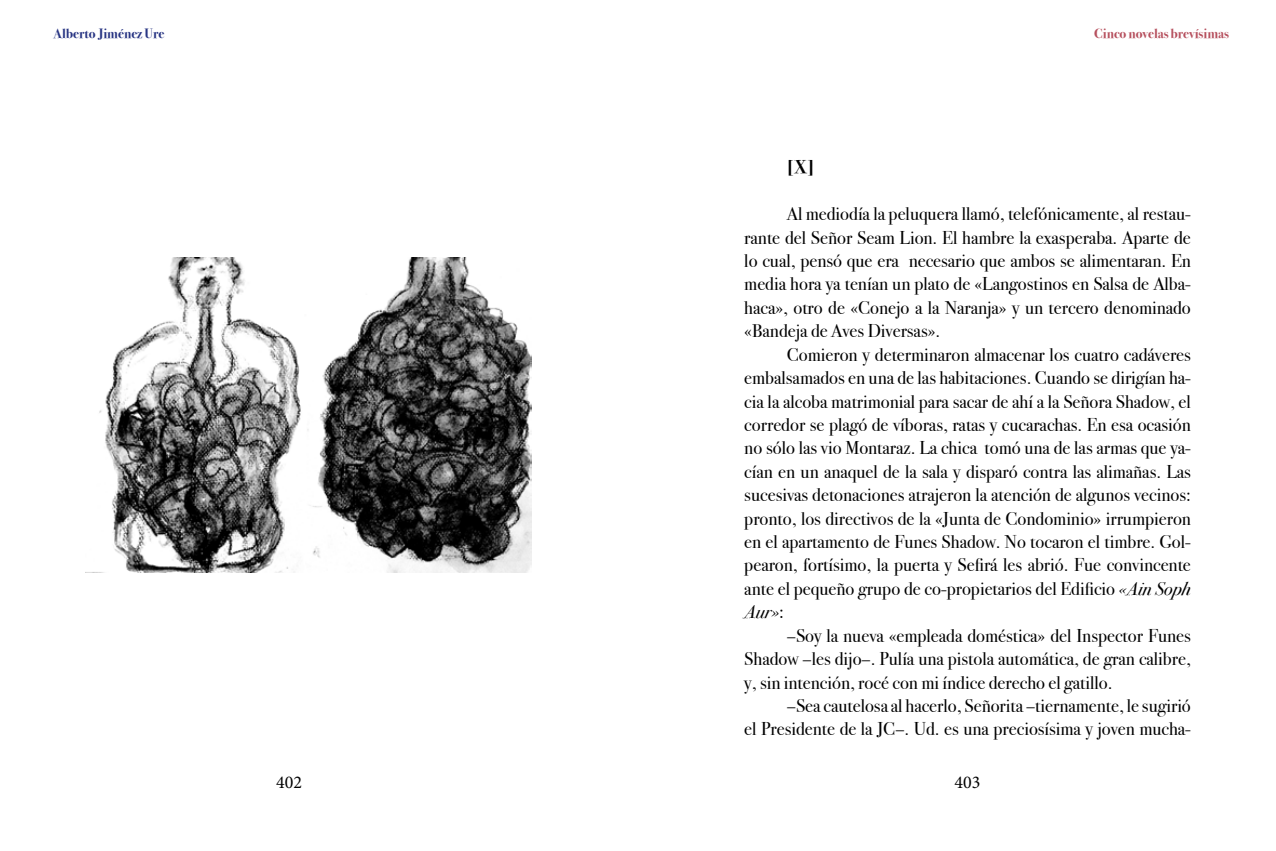
<style>
.page{position:relative;width:1276px;height:851px;background:#fff}
.page>*{position:absolute;margin:0;border:0;box-sizing:border-box;transform-origin:0 0}
.t1{font:18.6px/23.4px "Bodoni Svty Two ITCTT";color:#000;text-align:justify}
.t2{font:700 18.6px "Bodoni Svty Two ITCTT";color:#000}
.t3{font:18px "Minion Pro";color:#000}
.t4{font:700 13.5px "Bodoni Svty Two ITCTT";color:#b6505e}
.t5{font:700 13.5px "Bodoni Svty Two ITCTT";color:#283583}
.s1{font-style:italic}
</style>
<div class="page">
<img style="left:99px;top:257px;width:432px;height:315px">
<p class="t5" style="left:53px;top:22px;width:113px">Alberto Jiménez Ure</p>
<p class="t4" style="left:1094px;top:22px;width:136px">Cinco novelas brevísimas</p>
<p class="t2" style="left:787px;top:152px;width:29px">[X]</p>
<p class="t1" style="left:744px;top:200px;width:448px;text-indent:43px">Al mediodía la peluquera llamó, telefónicamente, al restau&shy;rante del Señor Seam Lion. El hambre la exasperaba. Aparte de lo cual, pensó que era necesario que ambos se alimentaran. En media hora ya tenían un plato de «Langostinos en Salsa de Alba&shy;haca», otro de «Conejo a la Naranja» y un tercero denominado «Bandeja de Aves Diversas».</p>
<p class="t1" style="left:744px;top:340px;width:448px;text-indent:43px">Comieron y determinaron almacenar los cuatro cadáveres embalsamados en una de las habitaciones. Cuando se dirigían ha&shy;cia la alcoba matrimonial para sacar de ahí a la Señora Shadow, el corredor se plagó de víboras, ratas y cucarachas. En esa ocasión no sólo las vio Montaraz. La chica tomó una de las armas que ya&shy;cían en un anaquel de la sala y disparó contra las alimañas. Las sucesivas detonaciones atrajeron la atención de algunos vecinos: pronto, los directivos de la «Junta de Condominio» irrumpieron en el apartamento de Funes Shadow. No tocaron el timbre. Gol&shy;pearon, fortísimo, la puerta y Sefirá les abrió. Fue convincente ante el pequeño grupo de co-propietarios del Edificio <span class="s1">«Ain Soph Aur»</span>:</p>
<p class="t1" style="left:744px;top:621px;width:448px;text-indent:43px">–Soy la nueva «empleada doméstica» del Inspector Funes Shadow –les dijo–. Pulía una pistola automática, de gran calibre, y, sin intención, rocé con mi índice derecho el gatillo.</p>
<p class="t1" style="left:744px;top:691px;width:448px;text-align:right">–Sea cautelosa al hacerlo, Señorita –tiernamente, le sugirió<br>el Presidente de la JC–. Ud. es una preciosísima y joven mucha-</p>
<p class="t3" style="left:276px;top:769px;width:27px">402</p>
<p class="t3" style="left:954px;top:769px;width:27px">403</p>
</div>
